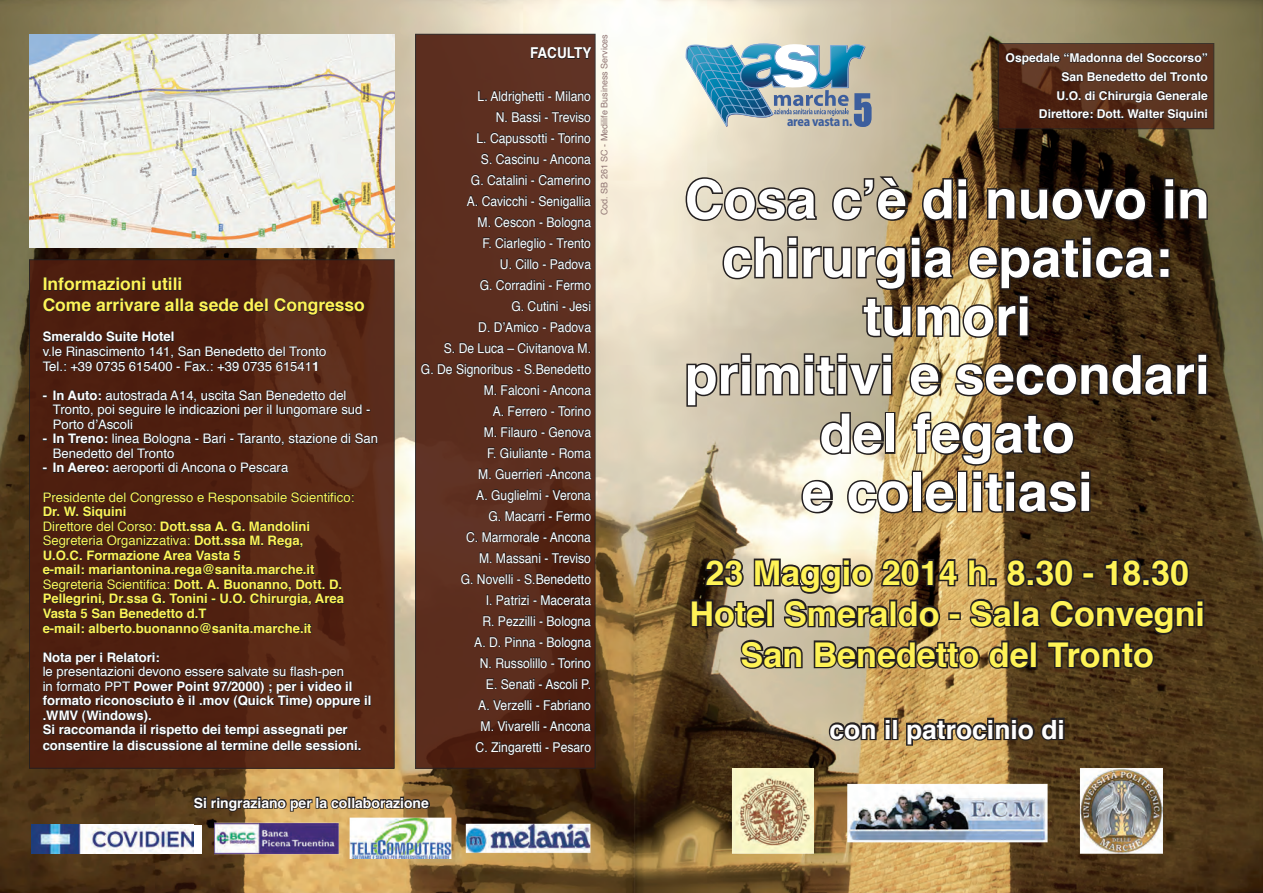
<style>
.page{position:relative;width:1263px;height:893px;background:#fff}
.page>*{position:absolute;margin:0;border:0;box-sizing:border-box;transform-origin:0 0}
.t1{font:700 54px/58.5px "Helvetica";color:#fff;text-align:center}
.t2{font:700 34.05px/41px "Helvetica";color:#fff356;text-align:center}
.t3{font:700 26.4px "Helvetica";color:#fff}
.t4{font:700 17.4px/21px "Helvetica";color:#fff356}
.t5{font:700 15px "Helvetica";color:#fff;scale:.9 1}
.t6{font:700 13.95px "Helvetica";color:#fff}
.t7{font:700 13.65px "Myriad Pro";letter-spacing:-.025em;color:#3c5e9d;scale:.9 1}
.t8{font:13.5px/21px "Helvetica";color:#fff;text-align:right;scale:.9 1}
.t9{font:700 13.05px/14.5px "Helvetica";color:#fff356}
.t10{font:13.05px/14.5px "Helvetica";color:#fff}
.t11{font:700 13.05px/14.9px "Helvetica";color:#fff}
.t12{font:13.05px "Helvetica";color:#fff356}
.t13{font:700 12.15px/18.8px "Helvetica";color:#fff;text-align:right}
.t14{font:9px "Helvetica";color:#907573}
.s1{font-weight:700}
.s2{font-weight:400}
</style>
<div class="page">
<img style="left:0;top:0;width:1263px;height:893px">
<svg style="left:685px;top:43px;width:187px;height:85px;background:#8caeba"></svg>
<svg style="left:684px;top:176px;width:134px;height:47px;background:#a29a8b"></svg>
<svg style="left:830px;top:174px;width:79px;height:48px;background:#8e8370"></svg>
<svg style="left:920px;top:176px;width:49px;height:46px;background:#59442a"></svg>
<svg style="left:985px;top:186px;width:163px;height:36px;background:#2f2215"></svg>
<svg style="left:1162px;top:176px;width:47px;height:45px;background:#2f251a"></svg>
<svg style="left:721px;top:235px;width:450px;height:105px;background:#74654e"></svg>
<svg style="left:685px;top:352px;width:524px;height:163px;background:#827258"></svg>
<svg style="left:689px;top:535px;width:517px;height:136px;background:#6d5c42"></svg>
<svg style="left:1000px;top:45px;width:212px;height:82px;background:#552c1a"></svg>
<div style="left:998px;top:43px;width:216px;height:86px;border:1px solid #231f20"></div>
<svg style="left:1005px;top:52px;width:203px;height:13px;background:#472d21"></svg>
<svg style="left:1061px;top:71px;width:147px;height:11px;background:#422b20"></svg>
<svg style="left:1057px;top:90px;width:151px;height:13px;background:#44291e"></svg>
<svg style="left:1039px;top:109px;width:168px;height:13px;background:#3f251a"></svg>
<div style="left:416px;top:34px;width:179px;height:734px;background:linear-gradient(to bottom,#5f3122,#582a1a)"></div>
<div style="left:415px;top:34px;width:180px;height:734px;border:1px solid #231f20"></div>
<div style="left:29px;top:260px;width:365px;height:508px;background:linear-gradient(to right,#491a0c,#5c2c19)"></div>
<img style="left:29px;top:34px;width:365px;height:213px">
<svg style="left:44px;top:277px;width:101px;height:14px"></svg>
<svg style="left:152px;top:278px;width:29px;height:13px"></svg>
<svg style="left:43px;top:298px;width:225px;height:14px;background:#3d1d14"></svg>
<svg style="left:274px;top:298px;width:91px;height:18px;background:#492619"></svg>
<svg style="left:42px;top:331px;width:285px;height:41px;background:#432016"></svg>
<svg style="left:43px;top:389px;width:335px;height:87px;background:#482216"></svg>
<svg style="left:42px;top:491px;width:311px;height:143px;background:#442115"></svg>
<svg style="left:42px;top:651px;width:328px;height:100px;background:#462215"></svg>
<svg style="left:530px;top:47px;width:62px;height:13px"></svg>
<svg style="left:478px;top:90px;width:113px;height:14px;background:#462921"></svg>
<svg style="left:496px;top:111px;width:95px;height:12px"></svg>
<svg style="left:477px;top:132px;width:114px;height:14px;background:#482920"></svg>
<svg style="left:481px;top:153px;width:111px;height:12px"></svg>
<svg style="left:471px;top:174px;width:120px;height:11px"></svg>
<svg style="left:466px;top:195px;width:126px;height:14px;background:#462820"></svg>
<svg style="left:478px;top:216px;width:114px;height:14px;background:#472820"></svg>
<svg style="left:483px;top:237px;width:108px;height:14px;background:#472920"></svg>
<svg style="left:500px;top:258px;width:92px;height:11px"></svg>
<svg style="left:479px;top:279px;width:112px;height:11px"></svg>
<svg style="left:511px;top:300px;width:79px;height:12px"></svg>
<svg style="left:478px;top:321px;width:114px;height:11px"></svg>
<svg style="left:444px;top:342px;width:146px;height:12px;background:#44271f"></svg>
<svg style="left:421px;top:363px;width:170px;height:14px;background:#45271e"></svg>
<svg style="left:484px;top:384px;width:108px;height:11px"></svg>
<svg style="left:492px;top:405px;width:99px;height:11px"></svg>
<svg style="left:484px;top:426px;width:108px;height:11px"></svg>
<svg style="left:487px;top:447px;width:105px;height:11px"></svg>
<svg style="left:478px;top:468px;width:114px;height:11px"></svg>
<svg style="left:476px;top:489px;width:116px;height:14px;background:#45271d"></svg>
<svg style="left:488px;top:510px;width:103px;height:11px"></svg>
<svg style="left:466px;top:531px;width:126px;height:11px"></svg>
<svg style="left:479px;top:552px;width:112px;height:12px"></svg>
<svg style="left:461px;top:573px;width:130px;height:12px;background:#3f241c"></svg>
<svg style="left:487px;top:594px;width:105px;height:11px"></svg>
<svg style="left:483px;top:615px;width:109px;height:14px;background:#42241b"></svg>
<svg style="left:474px;top:636px;width:118px;height:14px;background:#45251b"></svg>
<svg style="left:480px;top:657px;width:111px;height:12px"></svg>
<svg style="left:486px;top:678px;width:104px;height:12px"></svg>
<svg style="left:478px;top:699px;width:113px;height:11px"></svg>
<svg style="left:481px;top:720px;width:111px;height:11px"></svg>
<svg style="left:475px;top:741px;width:116px;height:14px;background:#3c1e15"></svg>
<svg style="left:826px;top:720px;width:52px;height:23px"></svg>
<div style="left:884px;top:718px;width:7px;height:6px;border:3px solid #231f20"></div>
<div style="left:884px;top:723px;width:7px;height:17px;border:3px solid #231f20"></div>
<div style="left:891px;top:718px;width:7px;height:22px;border:3px solid #231f20"></div>
<svg style="left:904px;top:716px;width:155px;height:31px;background:#665235"></svg>
<div style="left:1058px;top:718px;width:7px;height:6px;border:3px solid #231f20"></div>
<div style="left:1058px;top:723px;width:7px;height:17px;border:3px solid #231f20"></div>
<img style="left:729px;top:769px;width:84px;height:91px">
<img style="left:847px;top:778px;width:200px;height:69px">
<img style="left:1078px;top:769px;width:84px;height:91px">
<svg style="left:192px;top:795px;width:239px;height:18px;background:#624e34"></svg>
<img style="left:215px;top:806px;width:377px;height:53px">
<div style="left:32px;top:825px;width:170px;height:29px;background:#fff"></div>
<img style="left:32px;top:825px;width:161px;height:29px">
<p class="t4" style="left:43px;top:274px;width:324px">Informazioni utili<br>Come arrivare alla sede del Congresso</p>
<p class="t11" style="left:43px;top:330px;width:133px">Smeraldo Suite Hotel</p>
<p class="t10" style="left:43px;top:344px;width:285px">v.le Rinascimento 141, San Benedetto del Tronto<br>Tel.: +39 0735 615400 - Fax.: +39 0735 61541<span class="s1">1</span></p>
<p class="t10" style="left:53px;top:388px;width:319px;text-indent:-10px"><span class="s1">- In Auto:</span> autostrada A14, uscita San Benedetto del<br>Tronto, poi seguire le indicazioni per il lungomare sud -<br>Porto d’Ascoli</p>
<p class="t10" style="left:53px;top:432px;width:327px;text-indent:-10px"><span class="s1">- In Treno:</span> linea Bologna - Bari - Taranto, stazione di San<br>Benedetto del Tronto</p>
<p class="t10" style="left:43px;top:461px;width:247px"><span class="s1">- In Aereo:</span> aeroporti di Ancona o Pescara</p>
<p class="t12" style="left:43px;top:487px;width:313px">Presidente del Congresso e Responsabile Scientifico:</p>
<p class="t9" style="left:43px;top:504px;width:303px">Dr. W. Siquini<br><span class="s2">Direttore del Corso:</span> Dott.ssa A. G. Mandolini <span class="s2">Segreteria Organizzativa:</span> Dott.ssa M. Rega, U.O.C. Formazione Area Vasta 5<br>e-mail: mariantonina.rega@sanita.marche.it <span class="s2">Segreteria Scientifica:</span> Dott. A. Buonanno, Dott. D.<br>Pellegrini, Dr.ssa G. Tonini - U.O. Chirurgia, Area Vasta 5 San Benedetto d.T<br>e-mail: alberto.buonanno@sanita.marche.it</p>
<p class="t11" style="left:43px;top:650px;width:119px">Nota per i Relatori:</p>
<p class="t11" style="left:43px;top:664px;width:330px"><span class="s2">le presentazioni devono essere salvate su flash-pen<br>in formato PPT</span> Power Point 97/2000) ; per i video il formato riconosciuto è il .mov (Quick Time) oppure il .WMV (Windows).<br>Si raccomanda il rispetto dei tempi assegnati per consentire la discussione al termine delle sessioni.</p>
<p class="t5" style="left:530px;top:41px;width:70px">FACULTY</p>
<p class="t8" style="left:421px;top:86px;width:191px">L. Aldrighetti - Milano<br>N. Bassi - Treviso<br>L. Capussotti - Torino<br>S. Cascinu - Ancona<br>G. Catalini - Camerino<br>A. Cavicchi - Senigallia<br>M. Cescon - Bologna<br>F. Ciarleglio - Trento<br>U. Cillo - Padova<br>G. Corradini - Fermo<br>G. Cutini - Jesi<br>D. D’Amico - Padova<br>S. De Luca – Civitanova M.<br>G. De Signoribus - S.Benedetto<br>M. Falconi - Ancona<br>A. Ferrero - Torino<br>M. Filauro - Genova<br>F. Giuliante - Roma<br>M. Guerrieri -Ancona<br>A. Guglielmi - Verona<br>G. Macarri - Fermo<br>C. Marmorale - Ancona<br>M. Massani - Treviso<br>G. Novelli - S.Benedetto<br>I. Patrizi - Macerata<br>R. Pezzilli - Bologna<br>A. D. Pinna - Bologna<br>N. Russolillo - Torino<br>E. Senati - Ascoli P.<br>A. Verzelli - Fabriano<br>M. Vivarelli - Ancona<br>C. Zingaretti - Pesaro</p>
<p class="t14" style="left:597px;top:215px;width:183px;rotate:-90deg">Cod. SB 261 SC - Medilife Business Services</p>
<p class="t6" style="left:194px;top:791px;width:237px">Si ringraziano per la collaborazione</p>
<p class="t7" style="left:787px;top:113px;width:74px">area vasta n.</p>
<p class="t13" style="left:1005px;top:49px;width:204px">Ospedale “Madonna del Soccorso”<br>San Benedetto del Tronto<br>U.O. di Chirurgia Generale<br>Direttore: Dott. Walter Siquini</p>
<h1 class="t1" style="left:685px;top:171px;width:527px">Cosa c’è di nuovo in chirurgia epatica: tumori<br>primitivi e secondari del fegato<br>e colelitiasi</h1>
<h2 class="t2" style="left:689px;top:553px;width:517px">23 Maggio 2014 h. 8.30 - 18.30<br>Hotel Smeraldo - Sala Convegni<br>San Benedetto del Tronto</h2>
<h3 class="t3" style="left:829px;top:708px;width:237px">con il patrocinio di</h3>
</div>
